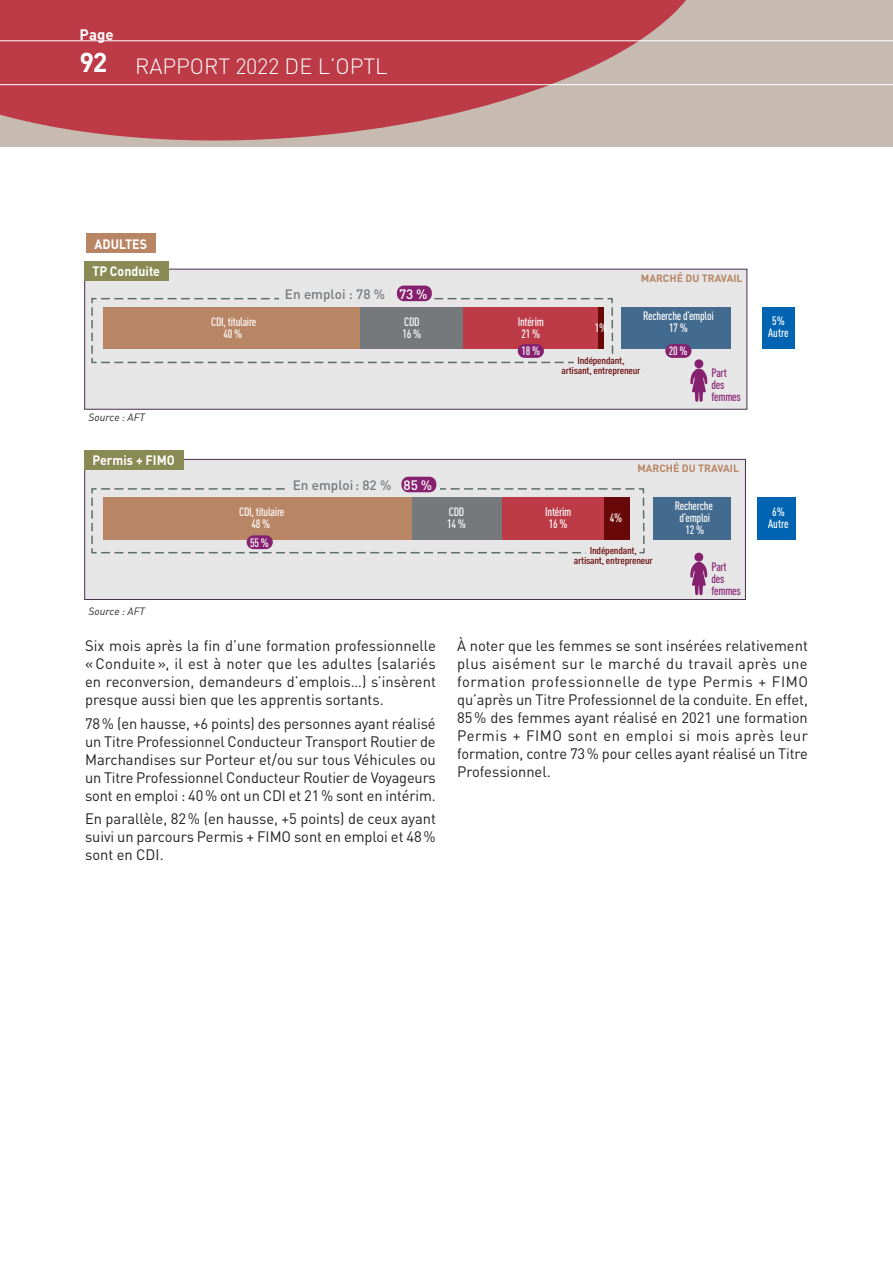
<style>
.page{position:relative;width:893px;height:1263px;background:#fff}
.page>*{position:absolute;margin:0;border:0;box-sizing:border-box;transform-origin:0 0}
.t1{font:300 21.75px "DINOT";color:#fff}
.TEXTE{font:15px/18px "DINOT";letter-spacing:-.005em;color:#231f20;text-align:justify}
.t2{font:700 15px "DINOT";color:#fff}
.t3{font:500 13.5px "DINOT";color:#76797b}
.Ligne-R-Total{font:700 13.5px "DINOT";color:#fff;scale:.92 1}
.t4{font:500 condensed 12px/12px "DINOT";letter-spacing:-.02em;color:#fff;text-align:center}
.t5{font:500 condensed 12px/12px "DINOT";letter-spacing:-.025em;color:#862170}
.t6{font:700 10.5px "DINOT";color:#b88565}
.source{font:italic 10.5px "DINOT";color:#231f20}
.t7{font:500 condensed 9.75px/9.8px "DINOT";letter-spacing:-.02em;color:#680808;text-align:center;scale:1.23 1}
.s1{font-weight:700;font-size:27px}
.s2{color:#fff}
</style>
<div class="page">
<div style="left:0;top:0;width:893px;height:147px;background:#c7bbb1"></div>
<svg style="left:0;top:0;width:700px;height:141px;fill:#bc3b47"></svg>
<svg style="left:0;top:40px;width:893px;height:45px"></svg>
<div style="left:84px;top:269px;width:663px;height:141px;background:#e6e6e7;border:1px solid #492f4f"></div>
<svg style="left:91px;top:297px;width:523px;height:67px"></svg>
<div style="left:279px;top:286px;width:155px;height:14px;background:#e6e6e7"></div>
<div style="left:574px;top:357px;width:52px;height:21px;background:#e6e6e7"></div>
<div style="left:397px;top:286px;width:35px;height:15px;background:#862170;border-radius:7px"></div>
<div style="left:762px;top:307px;width:32px;height:42px;background:#0164b2"></div>
<div style="left:622px;top:307px;width:109px;height:42px;background:#436b8f"></div>
<div style="left:598px;top:307px;width:6px;height:42px;background:#680808"></div>
<div style="left:463px;top:307px;width:135px;height:42px;background:#bc3b47"></div>
<div style="left:360px;top:307px;width:103px;height:42px;background:#76797b"></div>
<div style="left:103px;top:307px;width:257px;height:42px;background:#b88565"></div>
<svg style="left:690px;top:359px;width:17px;height:43px"></svg>
<div style="left:518px;top:344px;width:26px;height:14px;background:#862170;border-radius:7px"></div>
<div style="left:665px;top:344px;width:26px;height:14px;background:#862170;border-radius:7px"></div>
<div style="left:84px;top:459px;width:662px;height:141px;background:#e6e6e7;border:1px solid #492f4f"></div>
<svg style="left:91px;top:488px;width:554px;height:66px"></svg>
<div style="left:289px;top:476px;width:151px;height:14px;background:#e6e6e7"></div>
<div style="left:586px;top:547px;width:53px;height:21px;background:#e6e6e7"></div>
<div style="left:401px;top:477px;width:35px;height:15px;background:#862170;border-radius:7px"></div>
<div style="left:757px;top:498px;width:39px;height:42px;background:#0164b2"></div>
<div style="left:654px;top:498px;width:77px;height:42px;background:#436b8f"></div>
<div style="left:604px;top:498px;width:26px;height:42px;background:#680808"></div>
<div style="left:501px;top:498px;width:103px;height:42px;background:#bc3b47"></div>
<div style="left:412px;top:498px;width:89px;height:42px;background:#76797b"></div>
<div style="left:103px;top:498px;width:309px;height:42px;background:#b88565"></div>
<svg style="left:690px;top:553px;width:17px;height:42px"></svg>
<div style="left:247px;top:535px;width:26px;height:14px;background:#862170;border-radius:7px"></div>
<div style="left:84px;top:261px;width:85px;height:20px;background:#8a8a54"></div>
<div style="left:84px;top:451px;width:100px;height:19px;background:#8a8a54"></div>
<div style="left:86px;top:234px;width:70px;height:19px;background:#b88565"></div>
<p class="t2" style="left:80px;top:25px;width:35px">Page</p>
<h1 class="t1" style="left:80px;top:53px;width:310px"><span class="s1">92</span> RAPPORT 2022 DE L’OPTL</h1>
<p class="Ligne-R-Total" style="left:95px;top:235px;width:59px">ADULTES</p>
<p class="Ligne-R-Total" style="left:92px;top:263px;width:75px">TP Conduite</p>
<p class="source" style="left:89px;top:411px;width:58px">Source : AFT</p>
<p class="Ligne-R-Total" style="left:92px;top:452px;width:91px">Permis + FIMO</p>
<p class="t3" style="left:285px;top:286px;width:144px">En emploi : 78 % <span class="s2">73 %</span></p>
<p class="t6" style="left:641px;top:271px;width:103px">MARCHÉ DU TRAVAIL</p>
<p class="t4" style="left:643px;top:310px;width:72px">Recherche d’emploi<br>17 %</p>
<p class="t4" style="left:768px;top:315px;width:22px">5%<br>Autre</p>
<p class="t5" style="left:711px;top:367px;width:31px">Part des femmes</p>
<p class="t4" style="left:211px;top:316px;width:47px">CDI, titulaire<br>40 %</p>
<p class="t4" style="left:403px;top:316px;width:20px;text-align:left">CDD<br>16 %</p>
<p class="t4" style="left:518px;top:316px;width:28px">Intérim<br>21 %</p>
<p class="t4" style="left:595px;top:322px;width:14px">1%</p>
<p class="t7" style="left:561px;top:356px;width:66px">Indépendant, artisant, entrepreneur</p>
<p class="t4" style="left:521px;top:345px;width:20px">18 %</p>
<p class="t4" style="left:669px;top:345px;width:20px">20 %</p>
<p class="t3" style="left:293px;top:476px;width:141px">En emploi: 82 % <span class="s2">85 %</span></p>
<p class="t6" style="left:637px;top:461px;width:103px">MARCHÉ DU TRAVAIL</p>
<p class="t4" style="left:239px;top:506px;width:47px">CDI, titulaire<br>48 %</p>
<p class="t4" style="left:545px;top:506px;width:28px">Intérim<br>16 %</p>
<p class="t4" style="left:447px;top:506px;width:20px;text-align:left">CDD<br>14 %</p>
<p class="t4" style="left:610px;top:512px;width:14px">4%</p>
<p class="t7" style="left:574px;top:546px;width:66px">Indépendant, artisant, entrepreneur</p>
<p class="t4" style="left:250px;top:536px;width:20px">55 %</p>
<p class="t4" style="left:675px;top:500px;width:40px">Recherche d’emploi<br>12 %</p>
<p class="t4" style="left:768px;top:505px;width:22px">6%<br>Autre</p>
<p class="t5" style="left:711px;top:560px;width:31px">Part des femmes</p>
<p class="source" style="left:89px;top:605px;width:58px">Source : AFT</p>
<p class="TEXTE" style="left:85px;top:637px;width:352px">Six mois après la fin d’une formation professionnelle « Conduite », il est à noter que les adultes (salariés en reconversion, demandeurs d’emplois…) s’insèrent presque aussi bien que les apprentis sortants.</p>
<p class="TEXTE" style="left:85px;top:714px;width:352px">78% (en hausse, +6 points) des personnes ayant réalisé un Titre Professionnel Conducteur Transport Routier de Marchandises sur Porteur et/ou sur tous Véhicules ou un Titre Professionnel Conducteur Routier de Voyageurs sont en emploi : 40% ont un CDI et 21% sont en intérim.</p>
<p class="TEXTE" style="left:85px;top:809px;width:352px">En parallèle, 82% (en hausse, +5 points) de ceux ayant suivi un parcours Permis + FIMO sont en emploi et 48% sont en CDI.</p>
<p class="TEXTE" style="left:457px;top:637px;width:352px">À noter que les femmes se sont insérées relativement plus aisément sur le marché du travail après une formation professionnelle de type Permis + FIMO qu’après un Titre Professionnel de la conduite. En effet, 85% des femmes ayant réalisé en 2021 une formation Permis + FIMO sont en emploi si mois après leur formation, contre 73% pour celles ayant réalisé un Titre Professionnel.</p>
</div>
